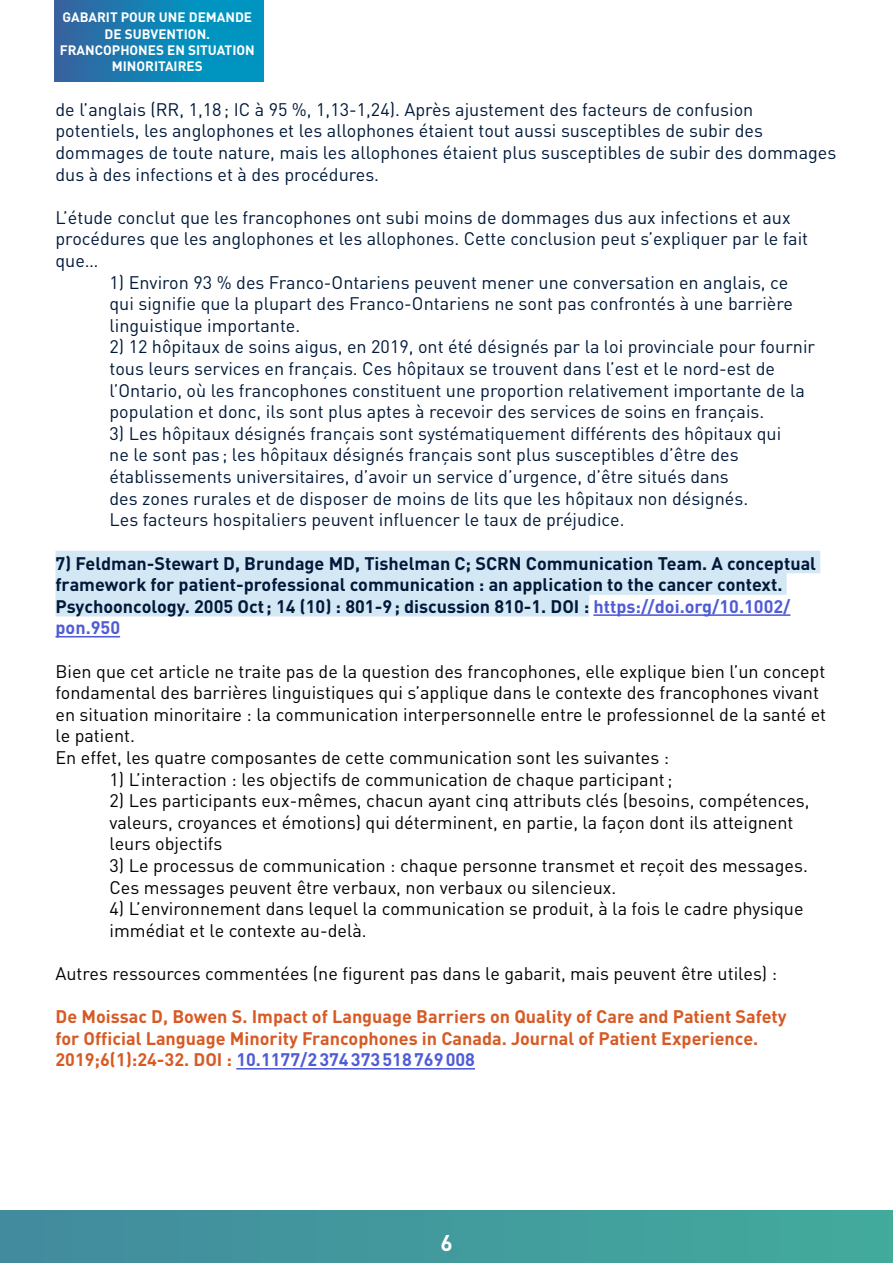
<style>
.page{position:relative;width:893px;height:1263px;background:#fff}
.page>*{position:absolute;margin:0;border:0;box-sizing:border-box;transform-origin:0 0}
.t1{font:700 22.5px "DINOT";color:#fff}
.t2{font:18px/21.6px "DINOT";color:#001939}
.t3{font:18px/21.6px "DINOT";color:#000}
.t4{font:700 18px/21.6px "DINOT";color:#001939}
.t5{font:700 18px/21.6px "DINOT";color:#d75a25}
.t6{font:700 13.5px/16.2px "DINOT";color:#fff;text-align:center}
.s1{color:#4f5cd6}
</style>
<div class="page">
<div style="left:0;top:1210px;width:893px;height:53px;background:linear-gradient(to right,#428a9e,#42ab9c)"></div>
<div style="left:442px;top:1234px;width:25px;height:29px;background:#429a9d"></div>
<div style="left:56px;top:551px;width:764px;height:22px;background:#d4e7f4"></div>
<div style="left:56px;top:572px;width:731px;height:23px;background:#d4e7f4"></div>
<div style="left:56px;top:594px;width:533px;height:22px;background:#d4e7f4"></div>
<hr style="left:593px;top:614px;width:197px;height:2px;background:#4f5cd6">
<hr style="left:56px;top:636px;width:64px;height:1px;background:#4f5cd6">
<hr style="left:236px;top:1068px;width:239px;height:1px;background:#4f5cd6">
<div style="left:54px;top:0;width:210px;height:81px;background:linear-gradient(to right,#3366a1,#009fc7)"></div>
<div style="left:60px;top:12px;width:209px;height:75px;background:#000;opacity:.02"></div>
<p class="t6" style="left:60px;top:8px;width:196px">GABARIT POUR UNE DEMANDE<br>DE SUBVENTION.<br>FRANCOPHONES EN SITUATION<br>MINORITAIRES</p>
<p class="t2" style="left:56px;top:97px;width:782px">de l’anglais (RR, 1,18; IC à 95 %, 1,13-1,24). Après ajustement des facteurs de confusion potentiels, les anglophones et les allophones étaient tout aussi susceptibles de subir des dommages de toute nature, mais les allophones étaient plus susceptibles de subir des dommages dus à des infections et à des procédures.</p>
<p class="t2" style="left:56px;top:205px;width:754px">L’étude conclut que les francophones ont subi moins de dommages dus aux infections et aux procédures que les anglophones et les allophones. Cette conclusion peut s’expliquer par le fait que…</p>
<p class="t2" style="left:110px;top:270px;width:685px">1) Environ 93 % des Franco-Ontariens peuvent mener une conversation en anglais, ce qui signifie que la plupart des Franco-Ontariens ne sont pas confrontés à une barrière linguistique importante.</p>
<p class="t2" style="left:110px;top:335px;width:707px">2) 12 hôpitaux de soins aigus, en 2019, ont été désignés par la loi provinciale pour fournir tous leurs services en français. Ces hôpitaux se trouvent dans l’est et le nord-est de l’Ontario, où les francophones constituent une proportion relativement importante de la population et donc, ils sont plus aptes à recevoir des services de soins en français.</p>
<p class="t2" style="left:109px;top:421px;width:673px">3) Les hôpitaux désignés français sont systématiquement différents des hôpitaux qui ne le sont pas ; les hôpitaux désignés français sont plus susceptibles d’être des établissements universitaires, d’avoir un service d’urgence, d’être situés dans<br>des zones rurales et de disposer de moins de lits que les hôpitaux non désignés.<br>Les facteurs hospitaliers peuvent influencer le taux de préjudice.</p>
<p class="t4" style="left:56px;top:550px;width:762px">7) Feldman-Stewart D, Brundage MD, Tishelman C; SCRN Communication Team. A conceptual framework for patient-professional communication : an application to the cancer context.<br>Psychooncology. 2005 Oct; 14 (10) : 801-9; discussion 810-1. DOI : <span class="s1">https://doi.org/10.1002/ pon.950</span></p>
<p class="t3" style="left:56px;top:659px;width:772px">Bien que cet article ne traite pas de la question des francophones, elle explique bien l’un concept fondamental des barrières linguistiques qui s’applique dans le contexte des francophones vivant en situation minoritaire : la communication interpersonnelle entre le professionnel de la santé et le patient.<br>En effet, les quatre composantes de cette communication sont les suivantes :</p>
<p class="t3" style="left:110px;top:767px;width:564px">1) L’interaction : les objectifs de communication de chaque participant;</p>
<p class="t3" style="left:109px;top:788px;width:702px">2) Les participants eux-mêmes, chacun ayant cinq attributs clés (besoins, compétences, valeurs, croyances et émotions) qui déterminent, en partie, la façon dont ils atteignent leurs objectifs</p>
<p class="t3" style="left:109px;top:853px;width:700px">3) Le processus de communication : chaque personne transmet et reçoit des messages.<br>Ces messages peuvent être verbaux, non verbaux ou silencieux.</p>
<p class="t3" style="left:109px;top:896px;width:695px">4) L’environnement dans lequel la communication se produit, à la fois le cadre physique immédiat et le contexte au-delà.</p>
<p class="t3" style="left:55px;top:961px;width:723px">Autres ressources commentées (ne figurent pas dans le gabarit, mais peuvent être utiles) :</p>
<p class="t5" style="left:55px;top:1004px;width:733px">De Moissac D, Bowen S. Impact of Language Barriers on Quality of Care and Patient Safety for Official Language Minority Francophones in Canada. Journal of Patient Experience.<br>2019;6(1):24-32. DOI : <span class="s1">10.1177/2374373518769008</span></p>
<p class="t1" style="left:441px;top:1225px;width:14px">6</p>
</div>
